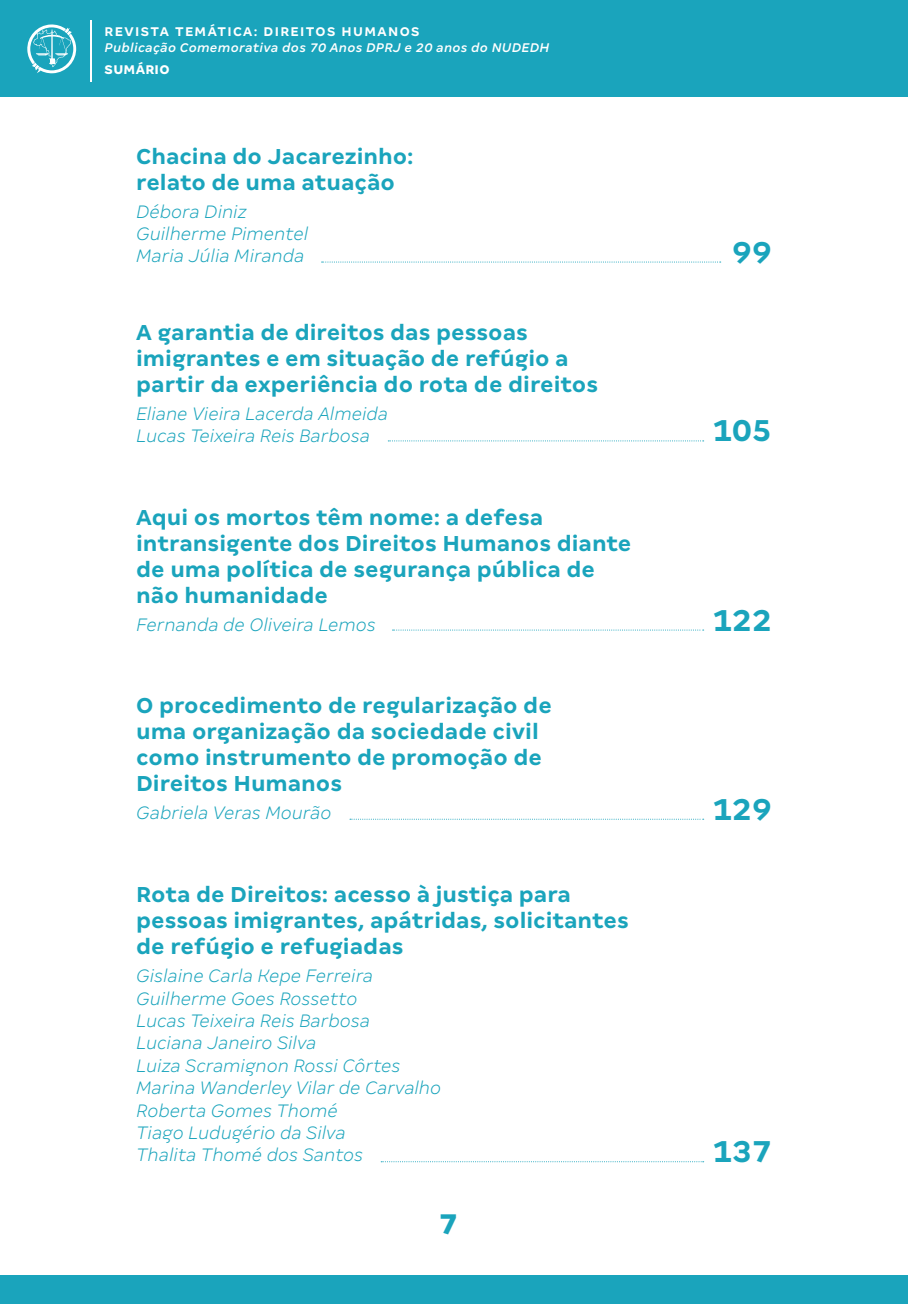
<style>
.page{position:relative;width:908px;height:1304px;background:#fff}
.page>*{position:absolute;margin:0;border:0;box-sizing:border-box;transform-origin:0 0}
.t1{font:700 34px "Margem";color:#1aa4bc}
.t2{font:800 32px "Margem";color:#1aa4bc}
.t3{font:700 24px/26px "Margem";color:#1aa4bc}
.t4{font:italic 300 20px/22.4px "Margem";color:#1aa4bc}
.t5{font:italic 500 14px "Margem";letter-spacing:.02em;color:#fff}
.t6{font:700 14px "Margem";letter-spacing:.1em;color:#fff}
.t7{font:800 14px "Margem";letter-spacing:.02em;color:#fff}
</style>
<div class="page">
<div style="left:0;top:0;width:907px;height:96px;background:#1aa4bc"></div>
<svg style="left:27px;top:24px;width:50px;height:50px"></svg>
<hr style="left:90px;top:20px;width:1px;height:62px;background:#fff">
<div style="left:0;top:1276px;width:907px;height:28px;background:#1aa4bc"></div>
<svg style="left:321px;top:262px;width:399px;height:1px"></svg>
<svg style="left:388px;top:440px;width:315px;height:1px"></svg>
<svg style="left:350px;top:819px;width:353px;height:1px"></svg>
<svg style="left:392px;top:630px;width:311px;height:1px"></svg>
<svg style="left:381px;top:1161px;width:322px;height:1px"></svg>
<p class="t6" style="left:105px;top:23px;width:316px">REVISTA TEMÁTICA: DIREITOS HUMANOS</p>
<p class="t5" style="left:105px;top:39px;width:446px">Publicação Comemorativa dos 70 Anos DPRJ e 20 anos do NUDEDH</p>
<p class="t7" style="left:105px;top:61px;width:66px">SUMÁRIO</p>
<p class="t3" style="left:136px;top:143px;width:279px">Chacina do Jacarezinho: relato de uma atuação</p>
<p class="t4" style="left:136px;top:200px;width:173px">Débora Diniz<br>Guilherme Pimentel<br>Maria Júlia Miranda</p>
<p class="t3" style="left:136px;top:319px;width:463px">A garantia de direitos das pessoas imigrantes e em situação de refúgio a partir da experiência do rota de direitos</p>
<p class="t4" style="left:136px;top:402px;width:253px">Eliane Vieira Lacerda Almeida<br>Lucas Teixeira Reis Barbosa</p>
<p class="t3" style="left:136px;top:504px;width:496px">Aqui os mortos têm nome: a defesa intransigente dos Direitos Humanos diante de uma política de segurança pública de não humanidade</p>
<p class="t4" style="left:136px;top:613px;width:241px">Fernanda de Oliveira Lemos</p>
<p class="t3" style="left:136px;top:692px;width:417px">O procedimento de regularização de uma organização da sociedade civil como instrumento de promoção de<br>Direitos Humanos</p>
<p class="t4" style="left:136px;top:802px;width:196px">Gabriela Veras Mourão</p>
<p class="t3" style="left:136px;top:881px;width:494px">Rota de Direitos: acesso à justiça para pessoas imigrantes, apátridas, solicitantes de refúgio e refugiadas</p>
<p class="t4" style="left:136px;top:964px;width:306px">Gislaine Carla Kepe Ferreira<br>Guilherme Goes Rossetto<br>Lucas Teixeira Reis Barbosa<br>Luciana Janeiro Silva<br>Luiza Scramignon Rossi Côrtes<br>Marina Wanderley Vilar de Carvalho<br>Roberta Gomes Thomé<br>Tiago Ludugério da Silva<br>Thalita Thomé dos Santos</p>
<h2 class="t2" style="left:439px;top:1204px;width:20px">7</h2>
<h1 class="t1" style="left:732px;top:231px;width:41px">99</h1>
<h1 class="t1" style="left:712px;top:410px;width:61px">105</h1>
<h1 class="t1" style="left:712px;top:600px;width:61px">122</h1>
<h1 class="t1" style="left:712px;top:789px;width:61px">129</h1>
<h1 class="t1" style="left:712px;top:1131px;width:61px">137</h1>
</div>
